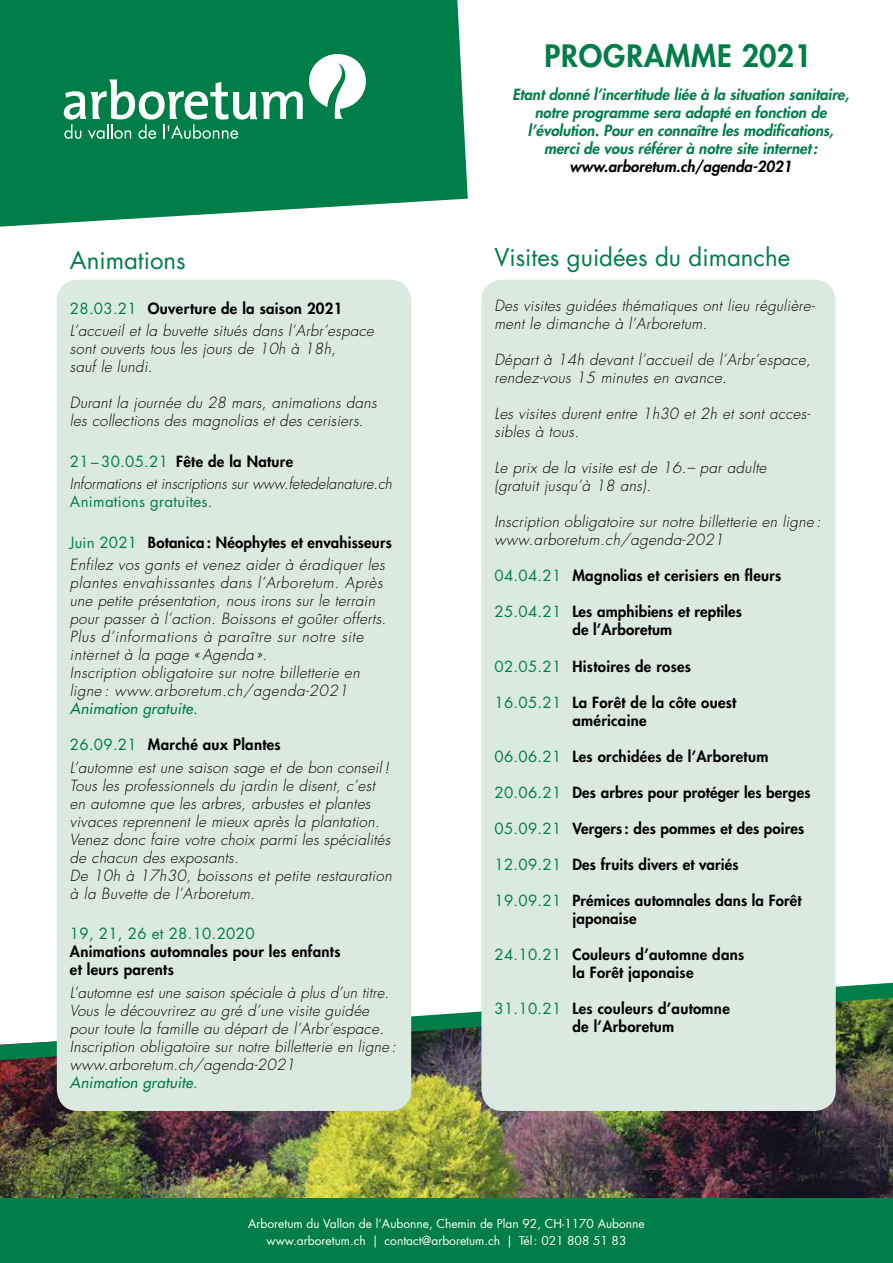
<style>
.page{position:relative;width:893px;height:1263px;background:#fff}
.page>*{position:absolute;margin:0;border:0;box-sizing:border-box;transform-origin:0 0}
.t1{font:800 30px "Futura Std";letter-spacing:.03em;color:#007e48}
.t2{font:24px "Futura Std";color:#007e48}
.t3{font:italic 300 15px/18px "Futura Std";letter-spacing:.02em;color:#000}
.t4{font:800 15px/18px "Futura Std";letter-spacing:.02em;color:#000}
.t5{font:italic 800 15px/18px "Futura Std";color:#007e48;text-align:center}
.t6{font:italic 300 15px/22.5px "Futura Std";letter-spacing:.02em;color:#000;scale:.96 1}
.t7{font:15px "Futura Std";letter-spacing:.02em;color:#007e48}
.t8{font:italic 500 15px "Futura Std";letter-spacing:.02em;color:#007e48}
.t9{font:italic 800 15px "Futura Std";color:#000}
.t10{font:12px/17.2px "Futura Std";color:#fff;text-align:center}
.s1{font-weight:400;font-style:normal;color:#007e48}
.s2{font-weight:800;font-style:normal}
.s3{font-weight:400;color:#007e48}
</style>
<div class="page">
<img style="left:0;top:1070px;width:893px;height:128px">
<img style="left:0;top:982px;width:893px;height:88px">
<div style="left:0;top:1198px;width:893px;height:65px;background:#007e48"></div>
<svg style="left:0;top:0;width:468px;height:227px;background:#188a59"></svg>
<svg style="left:64px;top:54px;width:302px;height:85px"></svg>
<div style="left:57px;top:280px;width:354px;height:831px;background:#dbeae1;border-radius:21px"></div>
<div style="left:481px;top:280px;width:355px;height:831px;background:#dbeae1;border-radius:21px"></div>
<h2 class="t2" style="left:70px;top:244px;width:117px">Animations</h2>
<p class="t3" style="left:70px;top:297px;width:305px;line-height:22.5px"><span class="s1">28.03.21</span> <span class="s2">Ouverture de la saison 2021<br></span>L’accueil et la buvette situés dans l’Arbr’espace</p>
<p class="t3" style="left:70px;top:340px;width:268px">sont ouverts tous les jours de 10h à 18h, sauf le lundi.</p>
<p class="t3" style="left:70px;top:394px;width:308px">Durant la journée du 28 mars, animations dans les collections des magnolias et des cerisiers.</p>
<p class="t6" style="left:70px;top:450px;width:337px"><span class="s1">21 – 30.05.21</span> <span class="s2">Fête de la Nature<br></span>Informations et inscriptions sur www.fetedelanature.ch</p>
<p class="t7" style="left:70px;top:492px;width:144px">Animations gratuites.</p>
<p class="t3" style="left:70px;top:531px;width:323px;line-height:22.5px"><span class="s1">Juin 2021</span> <span class="s2">Botanica : Néophytes et envahisseurs<br></span>Enfilez vos gants et venez aider à éradiquer les</p>
<p class="t3" style="left:70px;top:574px;width:318px">plantes envahissantes dans l’Arboretum. Après une petite présentation, nous irons sur le terrain pour passer à l’action. Boissons et goûter offerts.<br>Plus d’informations à paraître sur notre site internet à la page « Agenda ».<br>Inscription obligatoire sur notre billetterie en ligne : www.arboretum.ch/agenda-2021</p>
<p class="t8" style="left:70px;top:699px;width:129px">Animation gratuite.</p>
<p class="t3" style="left:70px;top:734px;width:321px;line-height:22.5px"><span class="s1">26.09.21</span> <span class="s2">Marché aux Plantes<br></span>L’automne est une saison sage et de bon conseil !</p>
<p class="t3" style="left:70px;top:777px;width:323px">Tous les professionnels du jardin le disent, c’est en automne que les arbres, arbustes et plantes vivaces reprennent le mieux après la plantation.<br>Venez donc faire votre choix parmi les spécialités de chacun des exposants.<br>De 10h à 17h30, boissons et petite restauration à la Buvette de l’Arboretum.</p>
<p class="t7" style="left:70px;top:924px;width:186px">19, 21, 26 et 28.10.2020</p>
<p class="t4" style="left:70px;top:943px;width:272px">Animations automnales pour les enfants et leurs parents</p>
<p class="t3" style="left:70px;top:984px;width:328px">L’automne est une saison spéciale à plus d’un titre.<br>Vous le découvrirez au gré d’une visite guidée pour toute la famille au départ de l’Arbr’espace.<br>Inscription obligatoire sur notre billetterie en ligne : www.arboretum.ch/agenda-2021</p>
<p class="t8" style="left:70px;top:1073px;width:129px">Animation gratuite.</p>
<h1 class="t1" style="left:545px;top:37px;width:269px">PROGRAMME 2021</h1>
<p class="t5" style="left:512px;top:85px;width:338px">Etant donné l’incertitude liée à la situation sanitaire, notre programme sera adapté en fonction de l’évolution. Pour en connaître les modifications, merci de vous référer à notre site internet:</p>
<p class="t9" style="left:569px;top:157px;width:224px">www.arboretum.ch/agenda-2021</p>
<h2 class="t2" style="left:494px;top:242px;width:297px">Visites guidées du dimanche</h2>
<p class="t3" style="left:494px;top:297px;width:322px">Des visites guidées thématiques ont lieu régulière&shy;ment le dimanche à l’Arboretum.</p>
<p class="t3" style="left:494px;top:351px;width:318px">Départ à 14h devant l’accueil de l’Arbr’espace, rendez-vous 15 minutes en avance.</p>
<p class="t3" style="left:494px;top:405px;width:317px">Les visites durent entre 1h30 et 2h et sont acces&shy;sibles à tous.</p>
<p class="t3" style="left:494px;top:459px;width:274px">Le prix de la visite est de 16.– par adulte (gratuit jusqu’à 18 ans).</p>
<p class="t3" style="left:494px;top:513px;width:328px">Inscription obligatoire sur notre billetterie en ligne : www.arboretum.ch/agenda-2021</p>
<p class="t4" style="left:494px;top:567px;width:288px"><span class="s3">04.04.21</span> Magnolias et cerisiers en fleurs</p>
<p class="t4" style="left:494px;top:603px;width:249px;text-align:center"><span class="s3">25.04.21</span> Les amphibiens et reptiles de l’Arboretum</p>
<p class="t4" style="left:494px;top:657px;width:198px"><span class="s3">02.05.21</span> Histoires de roses</p>
<p class="t4" style="left:572px;top:693px;width:165px;text-indent:-78px"><span class="s3">16.05.21</span> La Forêt de la côte ouest américaine</p>
<p class="t4" style="left:494px;top:747px;width:275px"><span class="s3">06.06.21</span> Les orchidées de l’Arboretum</p>
<p class="t4" style="left:494px;top:783px;width:318px"><span class="s3">20.06.21</span> Des arbres pour protéger les berges</p>
<p class="t4" style="left:494px;top:819px;width:311px"><span class="s3">05.09.21</span> Vergers : des pommes et des poires</p>
<p class="t4" style="left:494px;top:855px;width:246px"><span class="s3">12.09.21</span> Des fruits divers et variés</p>
<p class="t4" style="left:572px;top:891px;width:231px;text-indent:-78px"><span class="s3">19.09.21</span> Prémices automnales dans la Forêt japonaise</p>
<p class="t4" style="left:572px;top:945px;width:173px;text-indent:-78px"><span class="s3">24.10.21</span> Couleurs d’automne dans la Forêt japonaise</p>
<p class="t4" style="left:572px;top:999px;width:159px;text-indent:-78px"><span class="s3">31.10.21</span> Les couleurs d’automne de l’Arboretum</p>
<p class="t10" style="left:248px;top:1215px;width:398px">Arboretum du Vallon de l’Aubonne, Chemin de Plan 92, CH-1170 Aubonne www.arboretum.ch | contact@arboretum.ch | Tél: 021 808 51 83</p>
</div>
